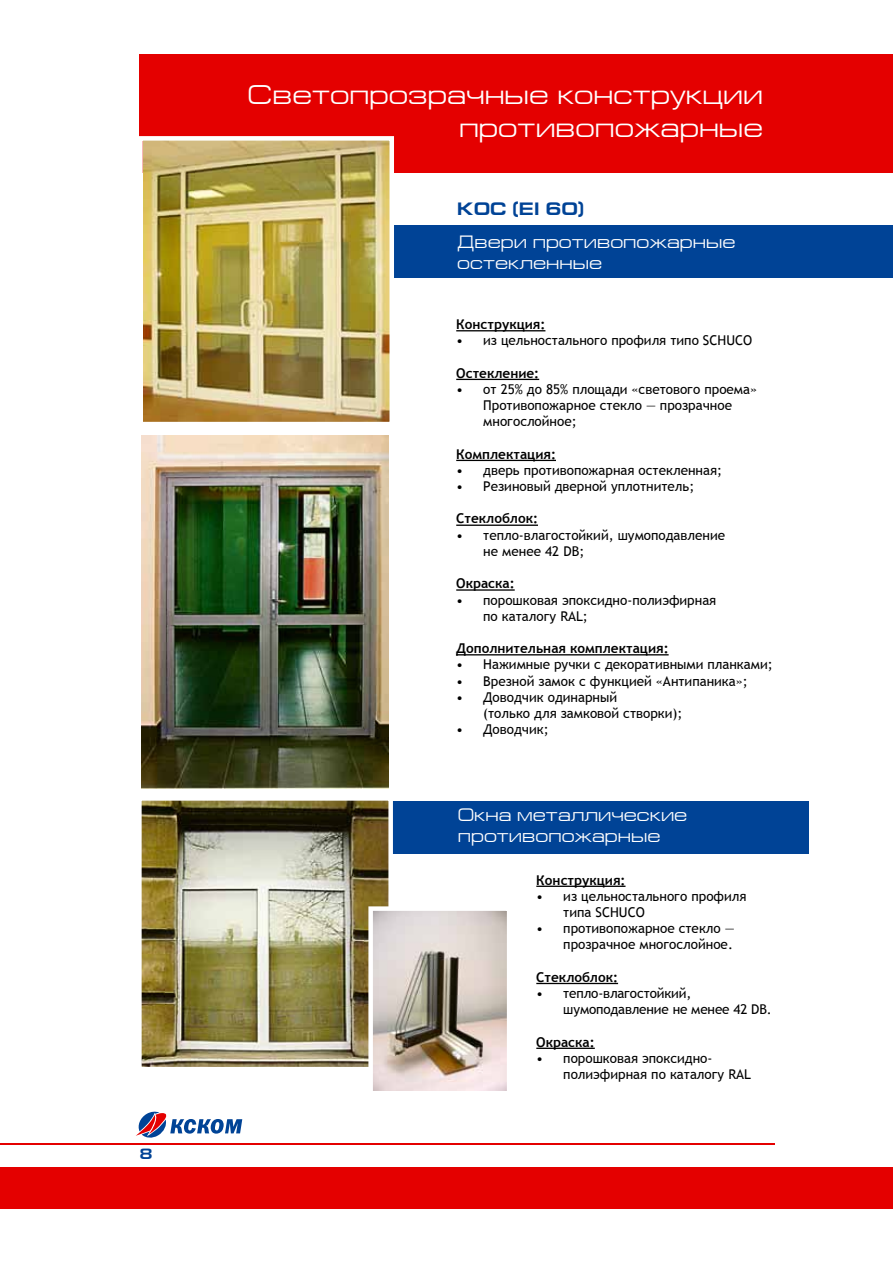
<style>
.page{position:relative;width:893px;height:1263px;background:#fff}
.page>*{position:absolute;margin:0;border:0;box-sizing:border-box;transform-origin:0 0}
.t1{font:27px/33px "Europe Ext";color:#fff;text-align:right}
.t2{font:18px/21px "Europe Ext";color:#fff}
.t3{font:700 18px "Europe Ext";color:#004396}
.t4{font:700 15px "Europe Ext";color:#004396}
.t5{font:13.5px/16.2px "Trebuchet MS";color:#000}
.t6{font:700 13.5px "Trebuchet MS";color:#000}
</style>
<div class="page">
<div style="left:332px;top:225px;width:561px;height:53px;background:#004396"></div>
<div style="left:0;top:1143px;width:893px;height:65px;background:#e40000"></div>
<div style="left:139px;top:54px;width:754px;height:119px;background:#e40000"></div>
<div style="left:0;top:1146px;width:893px;height:21px;background:#fff"></div>
<div style="left:332px;top:800px;width:477px;height:53px;background:#004396"></div>
<img style="left:144px;top:141px;width:245px;height:280px">
<div style="left:138px;top:136px;width:256px;height:290px;border:4px solid #fff"></div>
<div style="left:776px;top:1133px;width:117px;height:28px;background:#fff"></div>
<img style="left:142px;top:801px;width:246px;height:265px">
<div style="left:137px;top:796px;width:256px;height:275px;border:4px solid #fff"></div>
<hr style="left:456px;top:330px;width:89px;height:1px;background:#000">
<hr style="left:456px;top:379px;width:83px;height:1px;background:#000">
<hr style="left:456px;top:460px;width:100px;height:1px;background:#000">
<hr style="left:456px;top:524px;width:82px;height:2px;background:#000">
<hr style="left:456px;top:589px;width:59px;height:2px;background:#000">
<hr style="left:456px;top:654px;width:213px;height:1px;background:#000">
<img style="left:142px;top:435px;width:246px;height:353px">
<img style="left:373px;top:911px;width:133px;height:179px">
<div style="left:368px;top:906px;width:143px;height:189px;border:4px solid #fff"></div>
<hr style="left:536px;top:886px;width:89px;height:1px;background:#000">
<hr style="left:536px;top:983px;width:82px;height:1px;background:#000">
<hr style="left:536px;top:1048px;width:59px;height:1px;background:#000">
<svg style="left:136px;top:1111px;width:106px;height:27px"></svg>
<p class="t4" style="left:139px;top:1146px;width:14px">8</p>
<h1 class="t1" style="left:248px;top:78px;width:517px">Светопрозрачные конструкции противопожарные</h1>
<h2 class="t3" style="left:457px;top:199px;width:128px">КОС (EI 60)</h2>
<h2 class="t2" style="left:457px;top:231px;width:280px">Двери противопожарные остекленные</h2>
<p class="t6" style="left:456px;top:316px;width:91px">Конструкция:</p>
<p class="t5" style="left:456px;top:333px;width:298px">• из цельностального профиля типо SCHUCO</p>
<p class="t6" style="left:456px;top:364px;width:84px">Остекление:</p>
<p class="t5" style="left:483px;top:381px;width:275px;text-indent:-27px">• от 25% до 85% площади «светового проема»<br>Противопожарное стекло — прозрачное многослойное;</p>
<p class="t6" style="left:456px;top:445px;width:101px">Комплектация:</p>
<p class="t5" style="left:456px;top:462px;width:267px">• дверь противопожарная остекленная;</p>
<p class="t5" style="left:456px;top:478px;width:240px">• Резиновый дверной уплотнитель;</p>
<p class="t6" style="left:456px;top:510px;width:83px">Стеклоблок:</p>
<p class="t5" style="left:483px;top:527px;width:243px;text-indent:-27px">• тепло-влагостойкий, шумоподавление не менее 42 DB;</p>
<p class="t6" style="left:456px;top:575px;width:60px">Окраска:</p>
<p class="t5" style="left:483px;top:592px;width:235px;text-indent:-27px">• порошковая эпоксидно-полиэфирная по каталогу RAL;</p>
<p class="t6" style="left:456px;top:640px;width:214px">Дополнительная комплектация:</p>
<p class="t5" style="left:456px;top:657px;width:318px">• Нажимные ручки с декоративными планками;</p>
<p class="t5" style="left:456px;top:673px;width:293px">• Врезной замок с функцией «Антипаника»;</p>
<p class="t5" style="left:483px;top:689px;width:201px;text-indent:-27px">• Доводчик одинарный<br>(только для замковой створки);</p>
<p class="t5" style="left:456px;top:721px;width:94px">• Доводчик;</p>
<h2 class="t2" style="left:458px;top:804px;width:231px">Окна металлические противопожарные</h2>
<p class="t6" style="left:536px;top:871px;width:91px">Конструкция:</p>
<p class="t5" style="left:563px;top:888px;width:185px;text-indent:-27px">• из цельностального профиля типа SCHUCO</p>
<p class="t5" style="left:536px;top:920px;width:200px;text-align:right">• противопожарное стекло — прозрачное многослойное.</p>
<p class="t6" style="left:536px;top:968px;width:83px">Стеклоблок:</p>
<p class="t5" style="left:563px;top:985px;width:210px;text-indent:-27px">• тепло-влагостойкий, шумоподавление не менее 42 DB.</p>
<p class="t6" style="left:536px;top:1033px;width:60px">Окраска:</p>
<p class="t5" style="left:563px;top:1050px;width:189px;text-indent:-27px">• порошковая эпоксидно&shy;полиэфирная по каталогу RAL</p>
</div>
